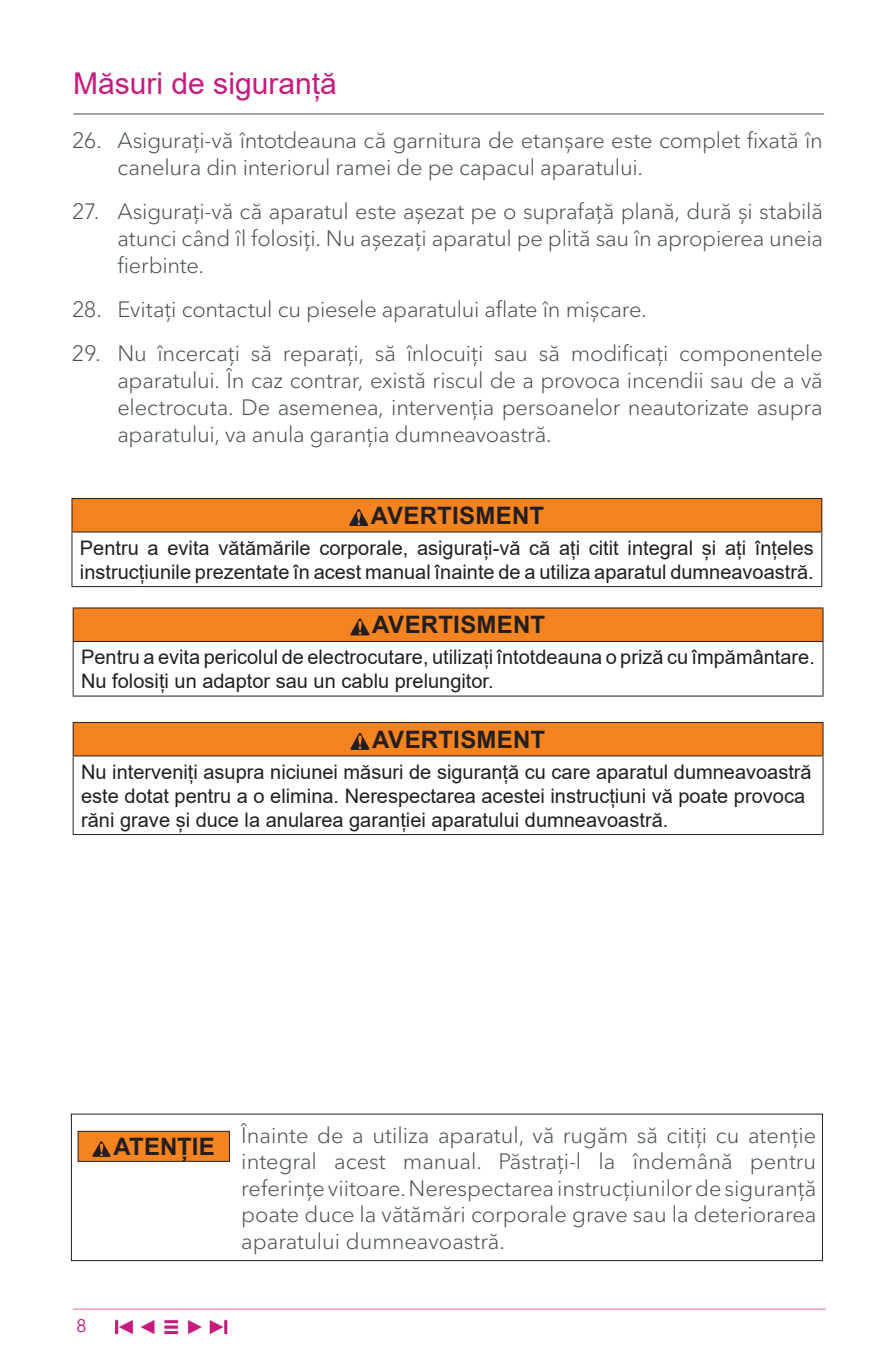
<style>
.page{position:relative;width:895px;height:1365px;background:#fff}
.page>*{position:absolute;margin:0;border:0;box-sizing:border-box;transform-origin:0 0}
.t1{font:30px "Arial";color:#c7197e}
.t2{font:700 24px "Arial";letter-spacing:.01em;color:#231f20}
.t3{font:300 22px/27px "Avenir Next LT Pro";letter-spacing:-.01em;color:#484e54;text-align:justify}
.t4{font:20px/24px "Arial";color:#231f20}
.t5{font:18px "Avenir Next LT Pro";color:#c6197b}
</style>
<div class="page">
<svg style="left:77px;top:1130px;width:153px;height:32px;background:#df7c27"></svg>
<img style="left:72px;top:1308px;width:754px;height:27px">
<div style="left:73px;top:722px;width:750px;height:33px;background:#f58320"></div>
<hr style="left:822px;top:722px;width:1px;height:33px;background:#231f20">
<hr style="left:73px;top:721px;width:750px;height:1px;background:#231f20">
<hr style="left:73px;top:722px;width:1px;height:33px;background:#231f20">
<hr style="left:73px;top:756px;width:1px;height:77px;background:#231f20">
<hr style="left:73px;top:755px;width:750px;height:1px;background:#231f20">
<hr style="left:822px;top:756px;width:1px;height:77px;background:#231f20">
<hr style="left:73px;top:833px;width:750px;height:1px;background:#231f20">
<svg style="left:350px;top:733px;width:19px;height:16px"></svg>
<div style="left:73px;top:608px;width:750px;height:33px;background:#f58320"></div>
<hr style="left:822px;top:608px;width:1px;height:33px;background:#231f20">
<hr style="left:73px;top:607px;width:750px;height:1px;background:#231f20">
<hr style="left:73px;top:608px;width:1px;height:33px;background:#231f20">
<hr style="left:73px;top:642px;width:1px;height:53px;background:#231f20">
<hr style="left:73px;top:641px;width:750px;height:1px;background:#231f20">
<hr style="left:822px;top:642px;width:1px;height:53px;background:#231f20">
<hr style="left:73px;top:695px;width:750px;height:1px;background:#231f20">
<svg style="left:350px;top:618px;width:19px;height:17px"></svg>
<div style="left:72px;top:498px;width:749px;height:34px;background:#f58320"></div>
<hr style="left:821px;top:499px;width:1px;height:32px;background:#231f20">
<hr style="left:71px;top:498px;width:751px;height:1px;background:#231f20">
<hr style="left:71px;top:499px;width:1px;height:32px;background:#231f20">
<hr style="left:71px;top:532px;width:1px;height:54px;background:#231f20">
<hr style="left:71px;top:531px;width:751px;height:1px;background:#231f20">
<hr style="left:821px;top:532px;width:1px;height:54px;background:#231f20">
<hr style="left:71px;top:586px;width:751px;height:1px;background:#231f20">
<svg style="left:349px;top:509px;width:19px;height:17px"></svg>
<hr style="left:73px;top:114px;width:751px;height:1px;background:#484e54">
<h1 class="t1" style="left:73px;top:63px;width:265px">Măsuri de siguranță</h1>
<p class="t3" style="left:117px;top:126px;width:707px;text-indent:-45px">26. Asigurați-vă întotdeauna că garnitura de etanșare este complet fixată în canelura din interiorul ramei de pe capacul aparatului.</p>
<p class="t3" style="left:117px;top:197px;width:707px;text-indent:-45px">27. Asigurați-vă că aparatul este așezat pe o suprafață plană, dură și stabilă atunci când îl folosiți. Nu așezați aparatul pe plită sau în apropierea uneia fierbinte.</p>
<p class="t3" style="left:72px;top:295px;width:576px">28. Evitați contactul cu piesele aparatului aflate în mișcare.</p>
<p class="t3" style="left:117px;top:339px;width:707px;text-indent:-45px">29. Nu încercați să reparați, să înlocuiți sau să modificați componentele aparatului. În caz contrar, există riscul de a provoca incendii sau de a vă electrocuta. De asemenea, intervenția persoanelor neautorizate asupra aparatului, va anula garanția dumneavoastră.</p>
<p class="t2" style="left:371px;top:498px;width:175px">AVERTISMENT</p>
<p class="t4" style="left:80px;top:535px;width:735px">Pentru a evita vătămările corporale, asigurați-vă că ați citit integral și ați înțeles instrucțiunile prezentate în acest manual înainte de a utiliza aparatul dumneavoastră.</p>
<p class="t2" style="left:372px;top:608px;width:175px">AVERTISMENT</p>
<p class="t4" style="left:81px;top:644px;width:735px">Pentru a evita pericolul de electrocutare, utilizați întotdeauna o priză cu împământare.<br>Nu folosiți un adaptor sau un cablu prelungitor.</p>
<p class="t2" style="left:372px;top:722px;width:175px">AVERTISMENT</p>
<p class="t4" style="left:81px;top:759px;width:732px">Nu interveniți asupra niciunei măsuri de siguranță cu care aparatul dumneavoastră este dotat pentru a o elimina. Nerespectarea acestei instrucțiuni vă poate provoca răni grave și duce la anularea garanției aparatului dumneavoastră.</p>
<p class="t5" style="left:76px;top:1314px;width:12px">8</p>
<p class="t2" style="left:113px;top:1129px;width:103px">ATENȚIE</p>
<p class="t3" style="left:241px;top:1121px;width:576px;line-height:26.4px">Înainte de a utiliza aparatul, vă rugăm să citiți cu atenție integral acest manual. Păstrați-l la îndemână pentru referințe viitoare. Nerespectarea instrucțiunilor de siguranță poate duce la vătămări corporale grave sau la deteriorarea aparatului dumneavoastră.</p>
</div>
